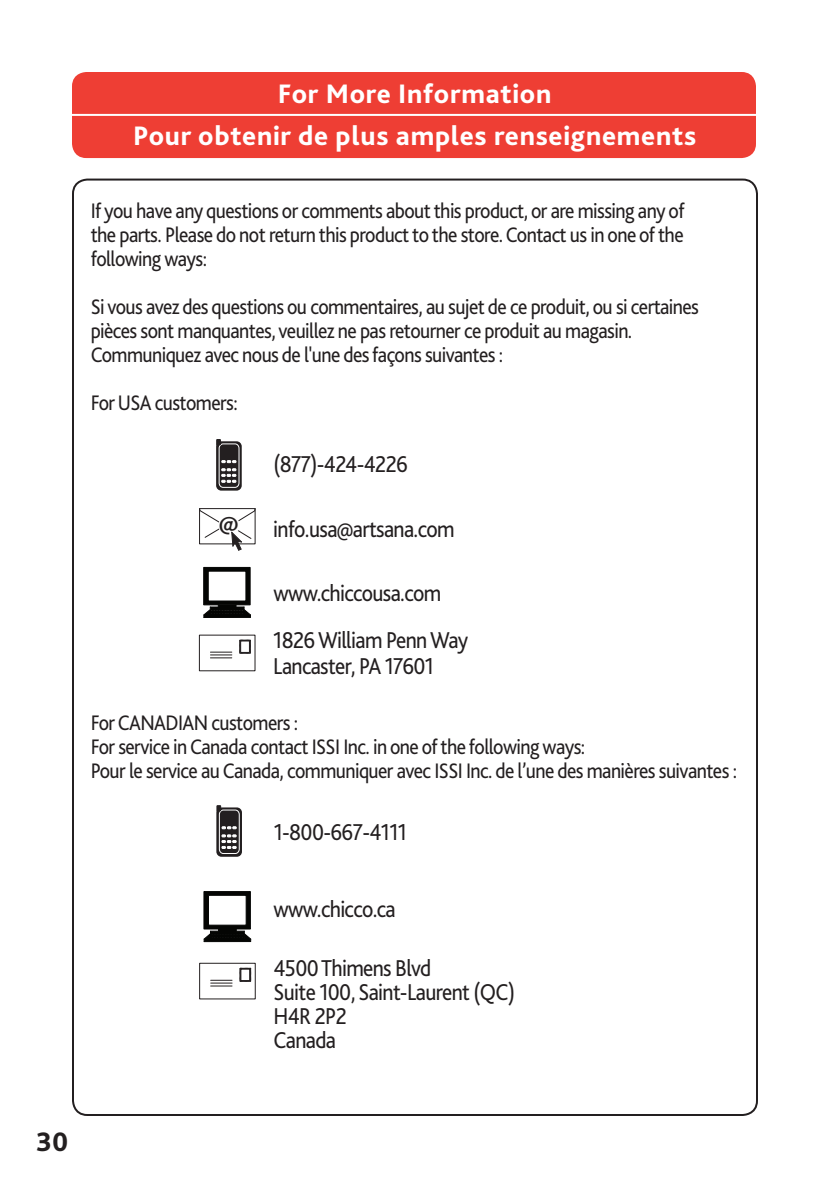
<style>
.page{position:relative;width:828px;height:1188px;background:#fff}
.page>*{position:absolute;margin:0;border:0;box-sizing:border-box;transform-origin:0 0}
.t1{font:800 28px/42px "Bliss 2";letter-spacing:.025em;color:#fff;text-align:center}
.t2{font:800 28px "Bliss 2";color:#231f20}
.t3{font:25.6px "Blair Md ITCTT Medium";color:#231f20}
.t4{font:24px/24px "Bliss 2";letter-spacing:-.03em;color:#231f20;scale:.9 1}
.t5{font:22px/24px "Bliss 2";letter-spacing:-.03em;color:#231f20;scale:.9 1}
</style>
<div class="page">
<div style="left:72px;top:72px;width:684px;height:86px;background:#ee3e34;border-radius:14px"></div>
<hr style="left:64px;top:114px;width:728px;height:2px;background:#fff">
<svg style="left:216px;top:441px;width:26px;height:50px"></svg>
<div style="left:219px;top:444px;width:20px;height:44px;border:1px solid #fff;border-radius:4px"></div>
<svg style="left:222px;top:460px;width:14px;height:3px"></svg>
<svg style="left:221px;top:469px;width:15px;height:14px"></svg>
<svg style="left:216px;top:439px;width:5px;height:6px"></svg>
<svg style="left:199px;top:508px;width:57px;height:42px"></svg>
<svg style="left:239px;top:640px;width:12px;height:14px"></svg>
<svg style="left:210px;top:652px;width:22px;height:7px"></svg>
<hr style="left:204px;top:617px;width:46px;height:1px;background:#040503">
<svg style="left:203px;top:567px;width:48px;height:50px"></svg>
<div style="left:208px;top:571px;width:38px;height:30px;background:#fff"></div>
<div style="left:208px;top:571px;width:38px;height:30px;border:1px solid #040503"></div>
<svg style="left:216px;top:807px;width:26px;height:50px"></svg>
<div style="left:219px;top:810px;width:20px;height:44px;border:1px solid #fff;border-radius:4px"></div>
<svg style="left:222px;top:827px;width:14px;height:2px"></svg>
<svg style="left:222px;top:835px;width:14px;height:14px"></svg>
<svg style="left:217px;top:805px;width:4px;height:6px"></svg>
<div style="left:199px;top:963px;width:56px;height:36px;border:1px solid #231f20"></div>
<svg style="left:240px;top:968px;width:11px;height:14px"></svg>
<svg style="left:211px;top:980px;width:21px;height:7px"></svg>
<svg style="left:203px;top:891px;width:48px;height:51px"></svg>
<div style="left:208px;top:895px;width:38px;height:30px;background:#fff"></div>
<div style="left:208px;top:895px;width:38px;height:30px;border:1px solid #040503"></div>
<p class="t1" style="left:133px;top:72px;width:565px">For More Information<br>Pour obtenir de plus amples renseignements</p>
<p class="t5" style="left:91px;top:198px;width:661px;text-align:justify">If you have any questions or comments about this product, or are missing any of the parts. Please do not return this product to the store. Contact us in one of the following ways:</p>
<p class="t5" style="left:91px;top:294px;width:678px">Si vous avez des questions ou commentaires, au sujet de ce produit, ou si certaines pièces sont manquantes, veuillez ne pas retourner ce produit au magasin.<br>Communiquez avec nous de l'une des façons suivantes :</p>
<p class="t5" style="left:91px;top:390px;width:165px">For USA customers:</p>
<p class="t3" style="left:218px;top:504px;width:23px">@</p>
<p class="t4" style="left:273px;top:451px;width:151px">(877)-424-4226</p>
<p class="t4" style="left:273px;top:517px;width:203px">info.usa@artsana.com</p>
<p class="t4" style="left:273px;top:581px;width:188px">www.chiccousa.com</p>
<p class="t4" style="left:273px;top:627px;width:218px;line-height:26px">1826 William Penn Way<br>Lancaster, PA 17601</p>
<p class="t5" style="left:91px;top:710px;width:720px">For CANADIAN customers :<br>For service in Canada contact ISSI Inc. in one of the following ways:<br>Pour le service au Canada, communiquer avec ISSI Inc. de l’une des manières suivantes :</p>
<p class="t4" style="left:274px;top:820px;width:150px">1-800-667-4111</p>
<p class="t4" style="left:274px;top:896px;width:137px">www.chicco.ca</p>
<p class="t4" style="left:274px;top:956px;width:270px">4500 Thimens Blvd<br>Suite 100, Saint-Laurent (QC)<br>H4R 2P2<br>Canada</p>
<p class="t2" style="left:36px;top:1124px;width:34px">30</p>
</div>
